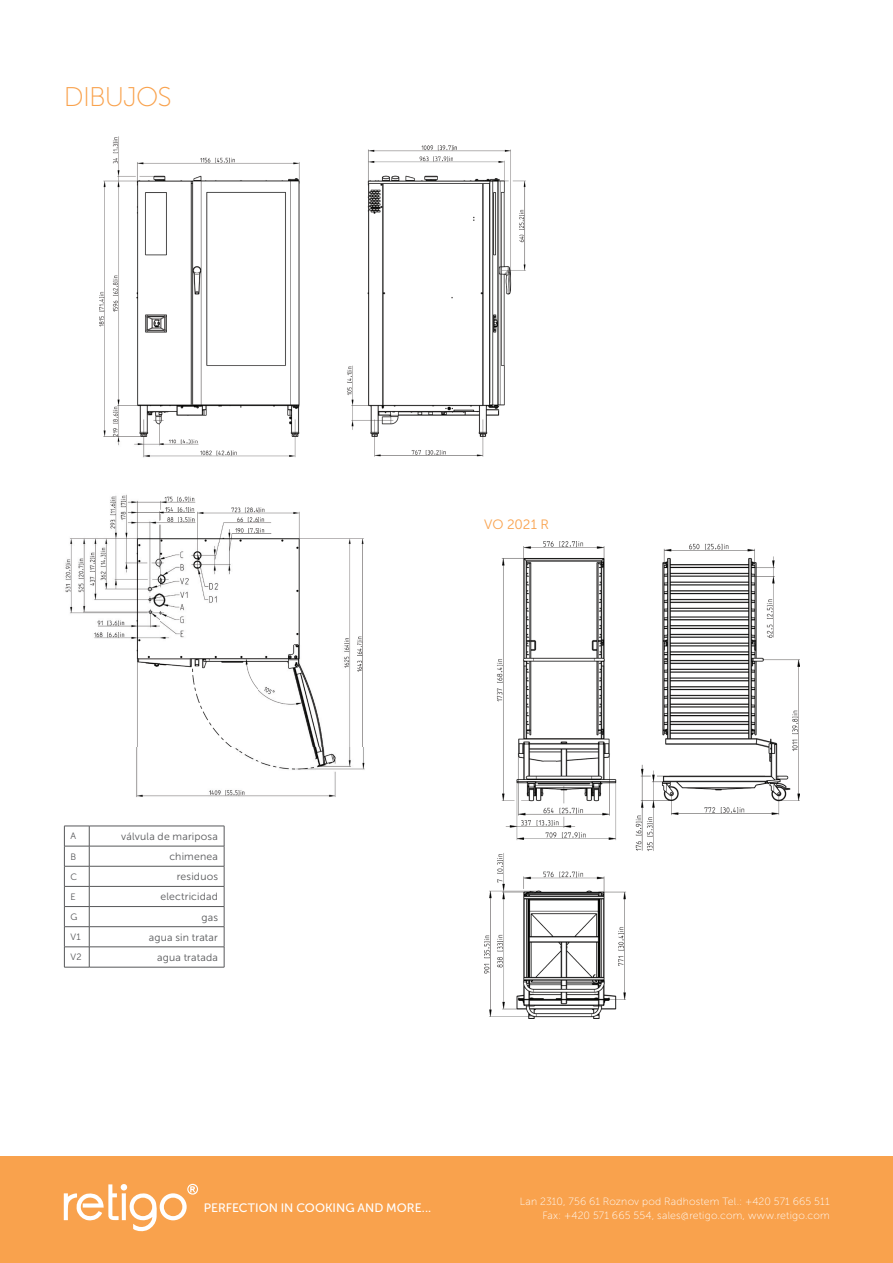
<style>
.page{position:relative;width:893px;height:1263px;background:#fff}
.page>*{position:absolute;margin:0;border:0;box-sizing:border-box;transform-origin:0 0}
.t1{font:27px "Museo Sans 100";letter-spacing:-.035em;color:#f9a24d}
.t2{font:13.5px "Museo Sans 300";letter-spacing:-.005em;color:#f9a24d}
.t3{font:12.15px "Museo Sans 500";color:#fff}
.t4{font:10.5px/13.5px "Museo Sans 100";letter-spacing:.015em;color:#fff;text-align:right}
.t5{font:10.5px "Museo Sans 300";letter-spacing:.015em;color:#57585a}
.t6{font:9.15px "Museo Sans 300";color:#57585a}
</style>
<div class="page">
<div style="left:0;top:1157px;width:893px;height:106px;background:#f9a24d"></div>
<svg style="left:64px;top:1184px;width:134px;height:48px"></svg>
<img style="left:65px;top:136px;width:485px;height:661px">
<img style="left:484px;top:542px;width:315px;height:476px">
<hr style="left:89px;top:826px;width:135px;height:1px;background:#57585a">
<hr style="left:89px;top:846px;width:135px;height:1px;background:#57585a">
<hr style="left:89px;top:866px;width:135px;height:1px;background:#57585a">
<hr style="left:89px;top:886px;width:135px;height:1px;background:#57585a">
<hr style="left:89px;top:906px;width:135px;height:1px;background:#57585a">
<hr style="left:89px;top:926px;width:135px;height:1px;background:#57585a">
<hr style="left:89px;top:946px;width:135px;height:1px;background:#57585a">
<svg style="left:224px;top:826px;width:1px;height:141px"></svg>
<svg style="left:64px;top:826px;width:26px;height:142px"></svg>
<hr style="left:89px;top:967px;width:135px;height:1px;background:#57585a">
<h1 class="t1" style="left:64px;top:82px;width:109px">DIBUJOS</h1>
<p class="t6" style="left:71px;top:831px;width:7px">A</p>
<p class="t5" style="left:121px;top:831px;width:98px">válvula de mariposa</p>
<p class="t6" style="left:71px;top:851px;width:7px">B</p>
<p class="t5" style="left:169px;top:851px;width:50px">chimenea</p>
<p class="t6" style="left:71px;top:872px;width:8px">C</p>
<p class="t5" style="left:177px;top:871px;width:43px">residuos</p>
<p class="t6" style="left:71px;top:892px;width:7px">E</p>
<p class="t5" style="left:160px;top:891px;width:59px">electricidad</p>
<p class="t6" style="left:71px;top:912px;width:8px">G</p>
<p class="t5" style="left:201px;top:911px;width:18px">gas</p>
<p class="t6" style="left:71px;top:932px;width:12px">V1</p>
<p class="t5" style="left:149px;top:931px;width:71px">agua sin tratar</p>
<p class="t6" style="left:71px;top:952px;width:13px">V2</p>
<p class="t5" style="left:157px;top:952px;width:62px">agua tratada</p>
<p class="t2" style="left:484px;top:517px;width:66px">VO 2021 R</p>
<p class="t3" style="left:204px;top:1201px;width:229px">PERFECTION IN COOKING AND MORE...</p>
<p class="t4" style="left:520px;top:1195px;width:311px">Lan 2310, 756 61 Roznov pod Radhostem Tel.: +420 571 665 511<br>Fax: +420 571 665 554, sales@retigo.com, www.retigo.com</p>
</div>
